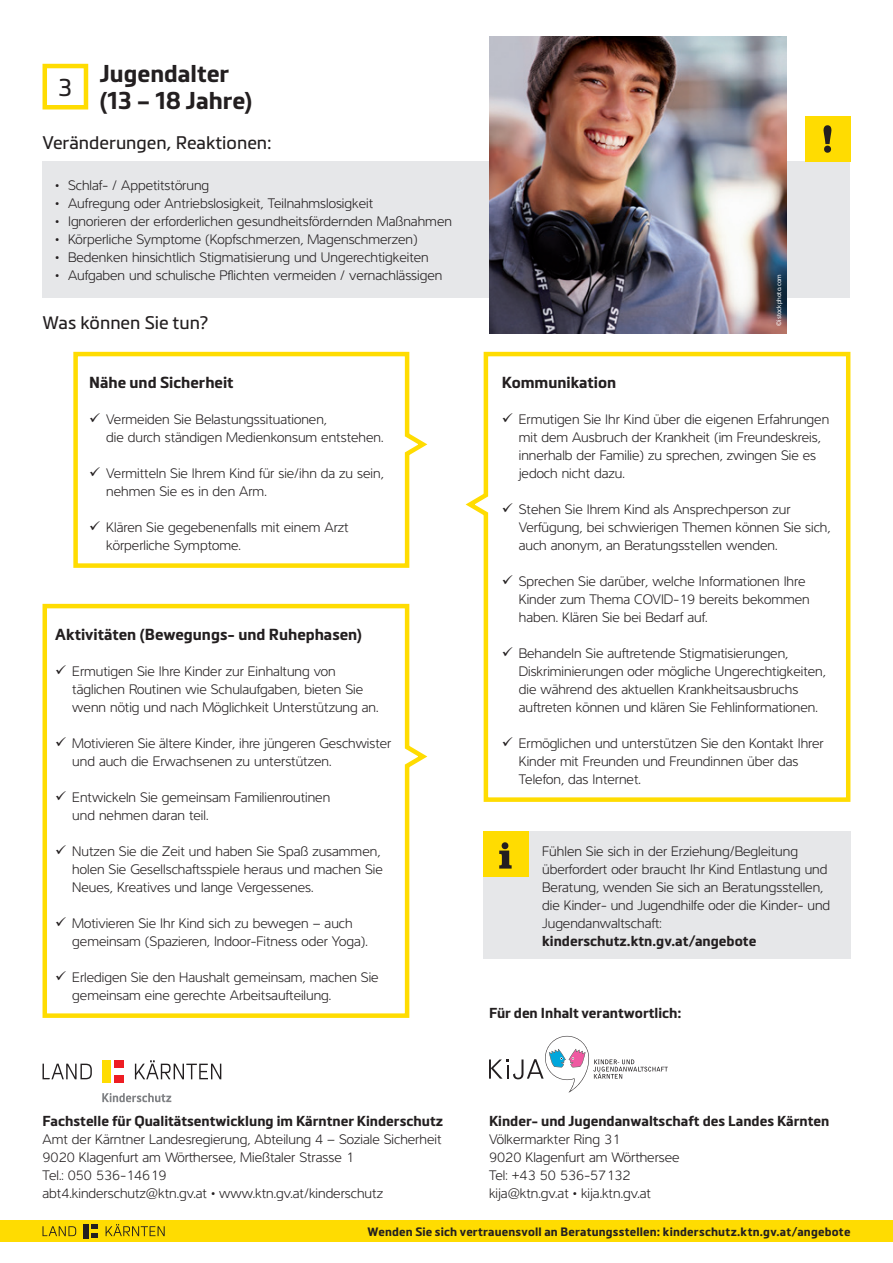
<style>
.page{position:relative;width:893px;height:1263px;background:#fff}
.page>*{position:absolute;margin:0;border:0;box-sizing:border-box;transform-origin:0 0}
.t1{font:700 24px/27px "Metronic Land Kaernten";color:#231f20}
.t2{font:24px "Metronic Land Kaernten";color:#231f20}
.t3{font:18px "Metronic Land Kaernten";color:#231f20}
.t4{font:700 15.75px "Metronic Land Kaernten";color:#231f20}
.t5{font:300 14.25px/18px "Interval Pro";color:#231f20}
.t6{font:700 14.25px "Metronic Land Kaernten";color:#231f20}
.t7{font:700 12px "Metronic Land Kaernten";letter-spacing:.015em;color:#231f20}
.t8{font:6.75px "Interval Pro";color:#fff}
</style>
<div class="page">
<div style="left:43px;top:162px;width:807px;height:136px;background:#e6e7e9"></div>
<img style="left:489px;top:36px;width:298px;height:298px">
<div style="left:0;top:1220px;width:893px;height:22px;background:#ffdc01"></div>
<svg style="left:43px;top:1224px;width:122px;height:14px"></svg>
<div style="left:83px;top:1224px;width:6px;height:14px;background:#231f20"></div>
<svg style="left:73px;top:351px;width:355px;height:217px"></svg>
<svg style="left:42px;top:603px;width:386px;height:415px"></svg>
<svg style="left:465px;top:351px;width:386px;height:451px"></svg>
<div style="left:43px;top:64px;width:45px;height:45px;border:4px solid #ffdc01"></div>
<img style="left:805px;top:116px;width:45px;height:46px">
<div style="left:483px;top:831px;width:367px;height:128px;background:#e6e7e9"></div>
<img style="left:483px;top:831px;width:45px;height:46px">
<svg style="left:489px;top:1036px;width:179px;height:57px"></svg>
<svg style="left:43px;top:1060px;width:178px;height:43px"></svg>
<h1 class="t2" style="left:59px;top:70px;width:15px">3</h1>
<h1 class="t1" style="left:100px;top:59px;width:154px">Jugendalter (13 – 18 Jahre)</h1>
<p class="t3" style="left:43px;top:130px;width:231px">Veränderungen, Reaktionen:</p>
<p class="t5" style="left:55px;top:175px;width:155px">• Schlaf- / Appetitstörung</p>
<p class="t5" style="left:55px;top:193px;width:319px">• Aufregung oder Antriebslosigkeit, Teilnahmslosigkeit</p>
<p class="t5" style="left:55px;top:211px;width:398px">• Ignorieren der erforderlichen gesundheitsfördernden Maßnahmen</p>
<p class="t5" style="left:55px;top:229px;width:364px">• Körperliche Symptome (Kopfschmerzen, Magenschmerzen)</p>
<p class="t5" style="left:55px;top:247px;width:375px">• Bedenken hinsichtlich Stigmatisierung und Ungerechtigkeiten</p>
<p class="t5" style="left:55px;top:265px;width:389px">• Aufgaben und schulische Pflichten vermeiden / vernachlässigen</p>
<p class="t3" style="left:43px;top:310px;width:167px">Was können Sie tun?</p>
<p class="t4" style="left:89px;top:372px;width:146px">Nähe und Sicherheit</p>
<p class="t5" style="left:106px;top:409px;width:279px;text-indent:-17px">✓ Vermeiden Sie Belastungssituationen,<br>die durch ständigen Medienkonsum entstehen.</p>
<p class="t5" style="left:106px;top:463px;width:279px;text-indent:-17px">✓ Vermitteln Sie Ihrem Kind für sie/ihn da zu sein, nehmen Sie es in den Arm.</p>
<p class="t5" style="left:106px;top:517px;width:244px;text-indent:-17px">✓ Klären Sie gegebenenfalls mit einem Arzt körperliche Symptome.</p>
<p class="t4" style="left:55px;top:624px;width:308px">Aktivitäten (Bewegungs- und Ruhephasen)</p>
<p class="t5" style="left:72px;top:661px;width:308px;text-indent:-17px">✓ Ermutigen Sie Ihre Kinder zur Einhaltung von täglichen Routinen wie Schulaufgaben, bieten Sie wenn nötig und nach Möglichkeit Unterstützung an.</p>
<p class="t5" style="left:72px;top:733px;width:320px;text-indent:-17px">✓ Motivieren Sie ältere Kinder, ihre jüngeren Geschwister und auch die Erwachsenen zu unterstützen.</p>
<p class="t5" style="left:72px;top:787px;width:259px;text-indent:-17px">✓ Entwickeln Sie gemeinsam Familienroutinen und nehmen daran teil.</p>
<p class="t5" style="left:72px;top:841px;width:312px;text-indent:-17px">✓ Nutzen Sie die Zeit und haben Sie Spaß zusammen, holen Sie Gesellschaftsspiele heraus und machen Sie<br>Neues, Kreatives und lange Vergessenes.</p>
<p class="t5" style="left:72px;top:913px;width:297px;text-indent:-17px">✓ Motivieren Sie Ihr Kind sich zu bewegen – auch gemeinsam (Spazieren, Indoor-Fitness oder Yoga).</p>
<p class="t5" style="left:72px;top:967px;width:308px;text-indent:-17px">✓ Erledigen Sie den Haushalt gemeinsam, machen Sie gemeinsam eine gerechte Arbeitsaufteilung.</p>
<p class="t8" style="left:774px;top:326px;width:53px;rotate:-90deg">©istockphoto.com</p>
<p class="t4" style="left:502px;top:372px;width:116px">Kommunikation</p>
<p class="t5" style="left:519px;top:409px;width:312px;text-indent:-17px">✓ Ermutigen Sie Ihr Kind über die eigenen Erfahrungen mit dem Ausbruch der Krankheit (im Freundeskreis, innerhalb der Familie) zu sprechen, zwingen Sie es jedoch nicht dazu.</p>
<p class="t5" style="left:519px;top:499px;width:313px;text-indent:-17px">✓ Stehen Sie Ihrem Kind als Ansprechperson zur<br>Verfügung, bei schwierigen Themen können Sie sich, auch anonym, an Beratungsstellen wenden.</p>
<p class="t5" style="left:519px;top:571px;width:292px;text-indent:-17px">✓ Sprechen Sie darüber, welche Informationen Ihre<br>Kinder zum Thema COVID-19 bereits bekommen haben. Klären Sie bei Bedarf auf.</p>
<p class="t5" style="left:519px;top:643px;width:309px;text-indent:-17px">✓ Behandeln Sie auftretende Stigmatisierungen, Diskriminierungen oder mögliche Ungerechtigkeiten, die während des aktuellen Krankheitsausbruchs auftreten können und klären Sie Fehlinformationen.</p>
<p class="t5" style="left:519px;top:733px;width:306px;text-indent:-17px">✓ Ermöglichen und unterstützen Sie den Kontakt Ihrer<br>Kinder mit Freunden und Freundinnen über das<br>Telefon, das Internet.</p>
<p class="t5" style="left:542px;top:841px;width:290px">Fühlen Sie sich in der Erziehung/Begleitung überfordert oder braucht Ihr Kind Entlastung und Beratung, wenden Sie sich an Beratungsstellen, die Kinder- und Jugendhilfe oder die Kinder- und Jugendanwaltschaft:</p>
<p class="t6" style="left:542px;top:932px;width:216px">kinderschutz.ktn.gv.at/angebote</p>
<p class="t6" style="left:489px;top:1004px;width:194px">Für den Inhalt verantwortlich:</p>
<p class="t6" style="left:43px;top:1112px;width:402px">Fachstelle für Qualitätsentwicklung im Kärntner Kinderschutz</p>
<p class="t5" style="left:43px;top:1129px;width:400px">Amt der Kärntner Landesregierung, Abteilung 4 – Soziale Sicherheit 9020 Klagenfurt am Wörthersee, Mießtaler Strasse 1<br>Tel.: 050 536-14619<br>abt4.kinderschutz@ktn.gv.at • www.ktn.gv.at/kinderschutz</p>
<p class="t6" style="left:489px;top:1112px;width:342px">Kinder- und Jugendanwaltschaft des Landes Kärnten</p>
<p class="t5" style="left:489px;top:1129px;width:192px">Völkermarkter Ring 31<br>9020 Klagenfurt am Wörthersee<br>Tel: +43 50 536-57132 kija@ktn.gv.at • kija.ktn.gv.at</p>
<p class="t7" style="left:368px;top:1224px;width:484px">Wenden Sie sich vertrauensvoll an Beratungsstellen: kinderschutz.ktn.gv.at/angebote</p>
</div>
